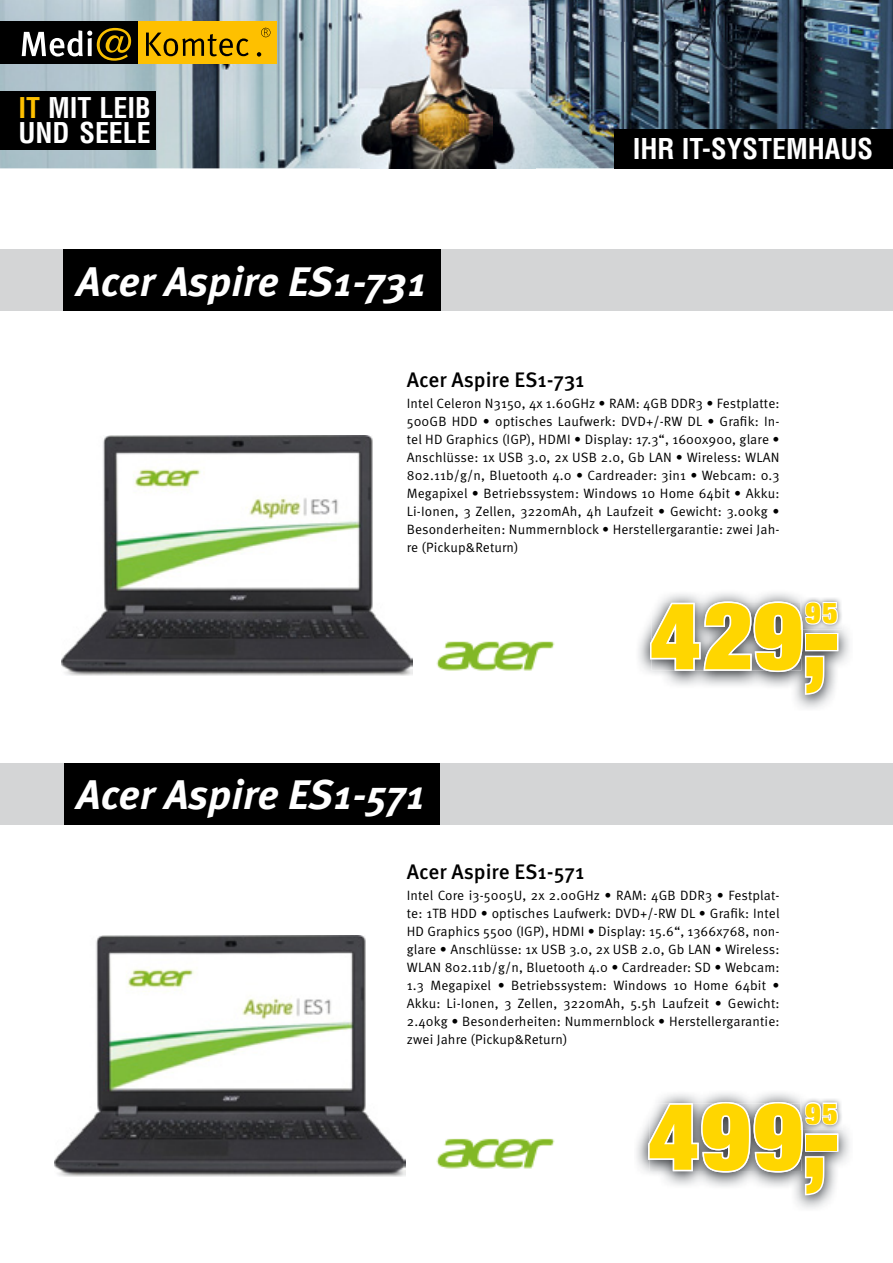
<style>
.page{position:relative;width:893px;height:1263px;background:#fff}
.page>*{position:absolute;margin:0;border:0;box-sizing:border-box;transform-origin:0 0}
.t1{font:900 condensed 93.6px "Helvetica Neue LT Com";letter-spacing:.04em;color:#ffd600}
.t2{font:italic 700 41.25px "Meta OT";color:#fff}
.t3{font:900 condensed 28.95px "Helvetica Neue LT Com";color:#ffd600}
.t4{font:700 condensed 28.05px "Helvetica LT Std";color:#fff}
.t5{font:700 condensed 27.9px/25.5px "Helvetica LT Std";color:#fff}
.t6{font:500 21px "Meta OT";color:#000}
.t7{font:13.5px/18px "Meta OT";letter-spacing:.01em;color:#000;text-align:justify}
.s1{color:#fec000}
</style>
<div class="page">
<img style="left:61px;top:435px;width:352px;height:241px">
<img style="left:636px;top:1093px;width:214px;height:116px">
<img style="left:800px;top:1097px;width:42px;height:33px">
<svg style="left:648px;top:1100px;width:191px;height:97px"></svg>
<img style="left:638px;top:593px;width:212px;height:116px">
<img style="left:800px;top:597px;width:42px;height:32px">
<svg style="left:650px;top:600px;width:189px;height:96px"></svg>
<div style="left:0;top:249px;width:893px;height:62px;background:#d4d5d6"></div>
<div style="left:64px;top:249px;width:377px;height:62px;background:#000"></div>
<div style="left:0;top:763px;width:893px;height:62px;background:#d4d5d6"></div>
<div style="left:64px;top:763px;width:375px;height:62px;background:#000"></div>
<img style="left:0;top:0;width:366px;height:168px">
<img style="left:425px;top:0;width:468px;height:42px">
<img style="left:536px;top:42px;width:357px;height:126px">
<img style="left:367px;top:168px;width:159px;height:1px">
<img style="left:361px;top:7px;width:175px;height:161px">
<div style="left:0;top:21px;width:36px;height:42px;background:#000"></div>
<div style="left:16px;top:21px;width:122px;height:42px;background:#000"></div>
<svg style="left:22px;top:28px;width:109px;height:33px"></svg>
<svg style="left:138px;top:21px;width:138px;height:42px"></svg>
<div style="left:0;top:91px;width:156px;height:58px;background:#000"></div>
<div style="left:615px;top:129px;width:278px;height:39px;background:#000"></div>
<img style="left:54px;top:935px;width:352px;height:241px">
<img style="left:436px;top:641px;width:119px;height:30px">
<img style="left:436px;top:1138px;width:119px;height:31px">
<h3 class="t5" style="left:18px;top:95px;width:134px"><span class="s1">IT</span> MIT LEIB<br>UND SEELE</h3>
<h2 class="t2" style="left:77px;top:255px;width:351px">Acer Aspire ES1-731</h2>
<h3 class="t6" style="left:407px;top:367px;width:179px">Acer Aspire ES1-731</h3>
<h3 class="t4" style="left:633px;top:131px;width:242px">IHR IT-SYSTEMHAUS</h3>
<p class="t7" style="left:407px;top:395px;width:374px">Intel Celeron N3150, 4x 1.60GHz • RAM: 4GB DDR3 • Festplatte:<br>500GB HDD • optisches Laufwerk: DVD+/-RW DL • Grafik: In&shy;tel HD Graphics (IGP), HDMI • Display: 17.3“, 1600x900, glare • Anschlüsse: 1x USB 3.0, 2x USB 2.0, Gb LAN • Wireless: WLAN 802.11b/g/n, Bluetooth 4.0 • Cardreader: 3in1 • Webcam: 0.3<br>Megapixel • Betriebssystem: Windows 10 Home 64bit • Akku:<br>Li-Ionen, 3 Zellen, 3220mAh, 4h Laufzeit • Gewicht: 3.00kg • Besonderheiten: Nummernblock • Herstellergarantie: zwei Jah&shy;re (Pickup&amp;Return)</p>
<h2 class="t2" style="left:77px;top:769px;width:350px">Acer Aspire ES1-571</h2>
<h3 class="t6" style="left:407px;top:858px;width:179px">Acer Aspire ES1-571</h3>
<h3 class="t3" style="left:806px;top:594px;width:33px">95</h3>
<h1 class="t1" style="left:651px;top:577px;width:189px">429,-</h1>
<p class="t7" style="left:407px;top:887px;width:374px">Intel Core i3-5005U, 2x 2.00GHz • RAM: 4GB DDR3 • Festplat&shy;te: 1TB HDD • optisches Laufwerk: DVD+/-RW DL • Grafik: Intel HD Graphics 5500 (IGP), HDMI • Display: 15.6“, 1366x768, non&shy;glare • Anschlüsse: 1x USB 3.0, 2x USB 2.0, Gb LAN • Wireless:<br>WLAN 802.11b/g/n, Bluetooth 4.0 • Cardreader: SD • Webcam:<br>1.3 Megapixel • Betriebssystem: Windows 10 Home 64bit • Akku: Li-Ionen, 3 Zellen, 3220mAh, 5.5h Laufzeit • Gewicht:<br>2.40kg • Besonderheiten: Nummernblock • Herstellergarantie: zwei Jahre (Pickup&amp;Return)</p>
<h3 class="t3" style="left:806px;top:1095px;width:33px">95</h3>
<h1 class="t1" style="left:649px;top:1077px;width:191px">499,-</h1>
</div>
